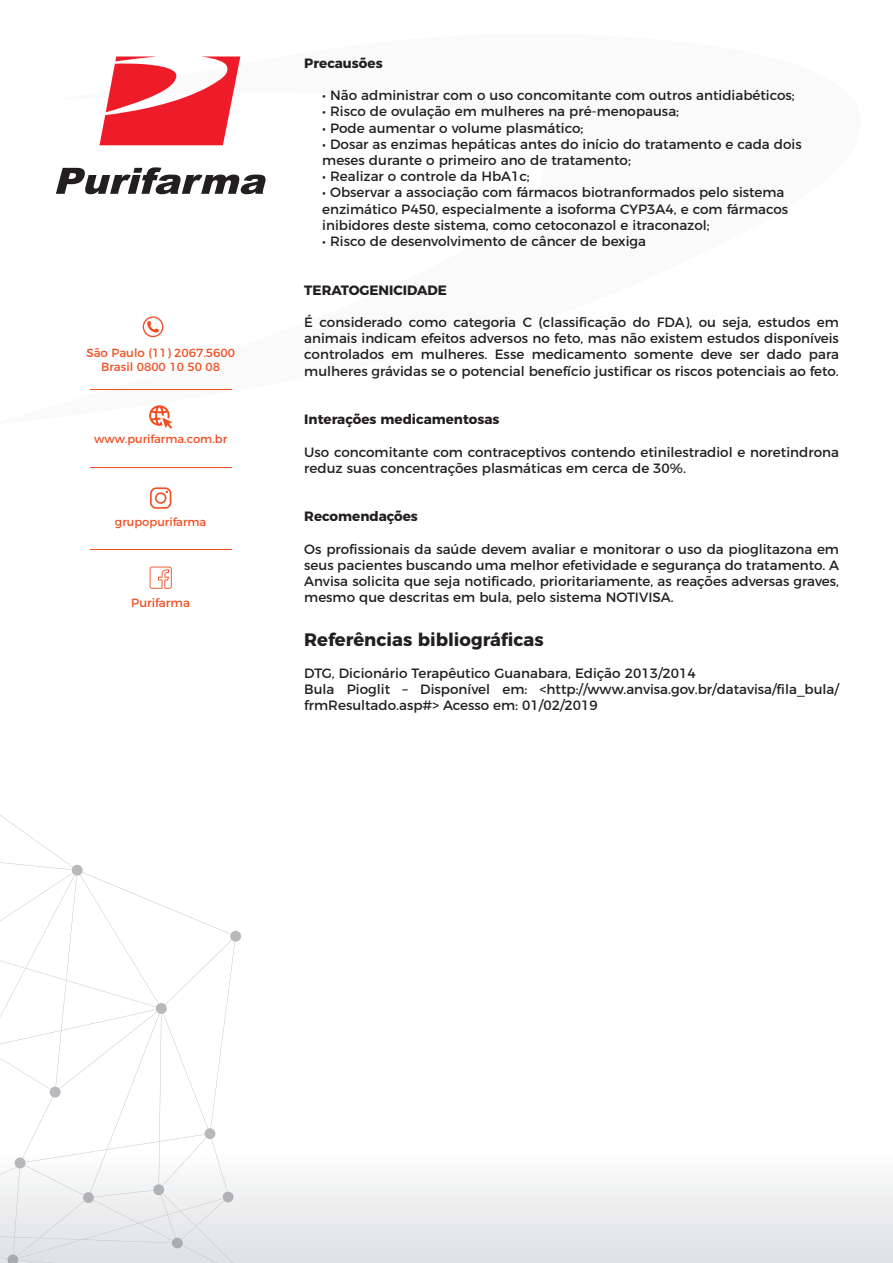
<style>
.page{position:relative;width:893px;height:1263px;background:#fff}
.page>*{position:absolute;margin:0;border:0;box-sizing:border-box;transform-origin:0 0}
.t1{font:700 18px "Montserrat";color:#231f20}
.t2{font:13.5px/16.2px "Montserrat";color:#231f20}
.t3{font:700 13.5px "Montserrat";color:#231f20}
.t4{font:12px "Montserrat";color:#ef4f23}
.t5{font:11.85px/14.4px "Montserrat";color:#ef4f23;text-align:center}
.t6{font:11.55px "Montserrat";color:#ef4f23}
</style>
<div class="page">
<img style="left:18px;top:1198px;width:144px;height:60px">
<div style="left:93px;top:1200px;width:69px;height:41px;background:#e9eaeb"></div>
<div style="left:25px;top:1168px;width:59px;height:27px;background:#f4f5f5"></div>
<img style="left:90px;top:1168px;width:16px;height:24px">
<img style="left:215px;top:1168px;width:13px;height:24px">
<img style="left:162px;top:1168px;width:32px;height:18px">
<img style="left:160px;top:1195px;width:2px;height:43px">
<img style="left:162px;top:1193px;width:71px;height:70px">
<img style="left:159px;top:1168px;width:1px;height:16px">
<img style="left:13px;top:1175px;width:7px;height:79px">
<img style="left:0;top:1168px;width:26px;height:7px">
<svg style="left:83px;top:1192px;width:11px;height:11px"></svg>
<svg style="left:223px;top:1191px;width:11px;height:11px"></svg>
<svg style="left:0;top:1254px;width:18px;height:9px"></svg>
<svg style="left:0;top:815px;width:241px;height:353px"></svg>
<svg style="left:153px;top:1184px;width:11px;height:11px"></svg>
<svg style="left:172px;top:1237px;width:11px;height:11px"></svg>
<svg style="left:150px;top:487px;width:21px;height:22px"></svg>
<svg style="left:150px;top:567px;width:22px;height:22px"></svg>
<hr style="left:90px;top:389px;width:141px;height:1px;background:#ef4f23">
<hr style="left:90px;top:467px;width:141px;height:1px;background:#ef4f23">
<hr style="left:90px;top:549px;width:141px;height:1px;background:#ef4f23">
<svg style="left:100px;top:56px;width:140px;height:89px"></svg>
<svg style="left:56px;top:167px;width:210px;height:27px"></svg>
<svg style="left:143px;top:316px;width:20px;height:21px"></svg>
<svg style="left:149px;top:405px;width:23px;height:24px"></svg>
<p class="t5" style="left:86px;top:344px;width:150px">São Paulo (11) 2067.5600<br>Brasil 0800 10 50 08</p>
<p class="t6" style="left:94px;top:430px;width:135px">www.purifarma.com.br</p>
<p class="t6" style="left:115px;top:513px;width:93px">grupopurifarma</p>
<p class="t4" style="left:131px;top:593px;width:60px">Purifarma</p>
<p class="t3" style="left:304px;top:52px;width:80px">Precausões</p>
<p class="t2" style="left:322px;top:86px;width:474px">• Não administrar com o uso concomitante com outros antidiabéticos;</p>
<p class="t2" style="left:322px;top:102px;width:358px">• Risco de ovulação em mulheres na pré-menopausa;</p>
<p class="t2" style="left:322px;top:119px;width:263px">• Pode aumentar o volume plasmático;</p>
<p class="t2" style="left:322px;top:135px;width:481px">• Dosar as enzimas hepáticas antes do início do tratamento e cada dois meses durante o primeiro ano de tratamento;</p>
<p class="t2" style="left:322px;top:167px;width:209px">• Realizar o controle da HbA1c;</p>
<p class="t2" style="left:322px;top:183px;width:467px">• Observar a associação com fármacos biotranformados pelo sistema enzimático P450, especialmente a isoforma CYP3A4, e com fármacos inibidores deste sistema, como cetoconazol e itraconazol;</p>
<p class="t2" style="left:322px;top:232px;width:325px">• Risco de desenvolvimento de câncer de bexiga</p>
<p class="t3" style="left:304px;top:279px;width:144px">TERATOGENICIDADE</p>
<p class="t2" style="left:304px;top:313px;width:536px;text-align:justify">É considerado como categoria C (classificação do FDA), ou seja, estudos em animais indicam efeitos adversos no feto, mas não existem estudos disponíveis controlados em mulheres. Esse medicamento somente deve ser dado para mulheres grávidas se o potencial benefício justificar os riscos potenciais ao feto.</p>
<p class="t3" style="left:304px;top:408px;width:197px">Interações medicamentosas</p>
<p class="t2" style="left:304px;top:443px;width:536px">Uso concomitante com contraceptivos contendo etinilestradiol e noretindrona reduz suas concentrações plasmáticas em cerca de 30%.</p>
<p class="t3" style="left:304px;top:505px;width:115px">Recomendações</p>
<p class="t2" style="left:304px;top:540px;width:536px;text-align:justify">Os profissionais da saúde devem avaliar e monitorar o uso da pioglitazona em seus pacientes buscando uma melhor efetividade e segurança do tratamento. A Anvisa solicita que seja notificado, prioritariamente, as reações adversas graves, mesmo que descritas em bula, pelo sistema NOTIVISA.</p>
<h1 class="t1" style="left:304px;top:624px;width:241px">Referências bibliográficas</h1>
<p class="t2" style="left:304px;top:664px;width:536px">DTG, Dicionário Terapêutico Guanabara, Edição 2013/2014<br>Bula Pioglit – Disponível em: &lt;http://www.anvisa.gov.br/datavisa/fila_bula/ frmResultado.asp#&gt; Acesso em: 01/02/2019</p>
</div>
